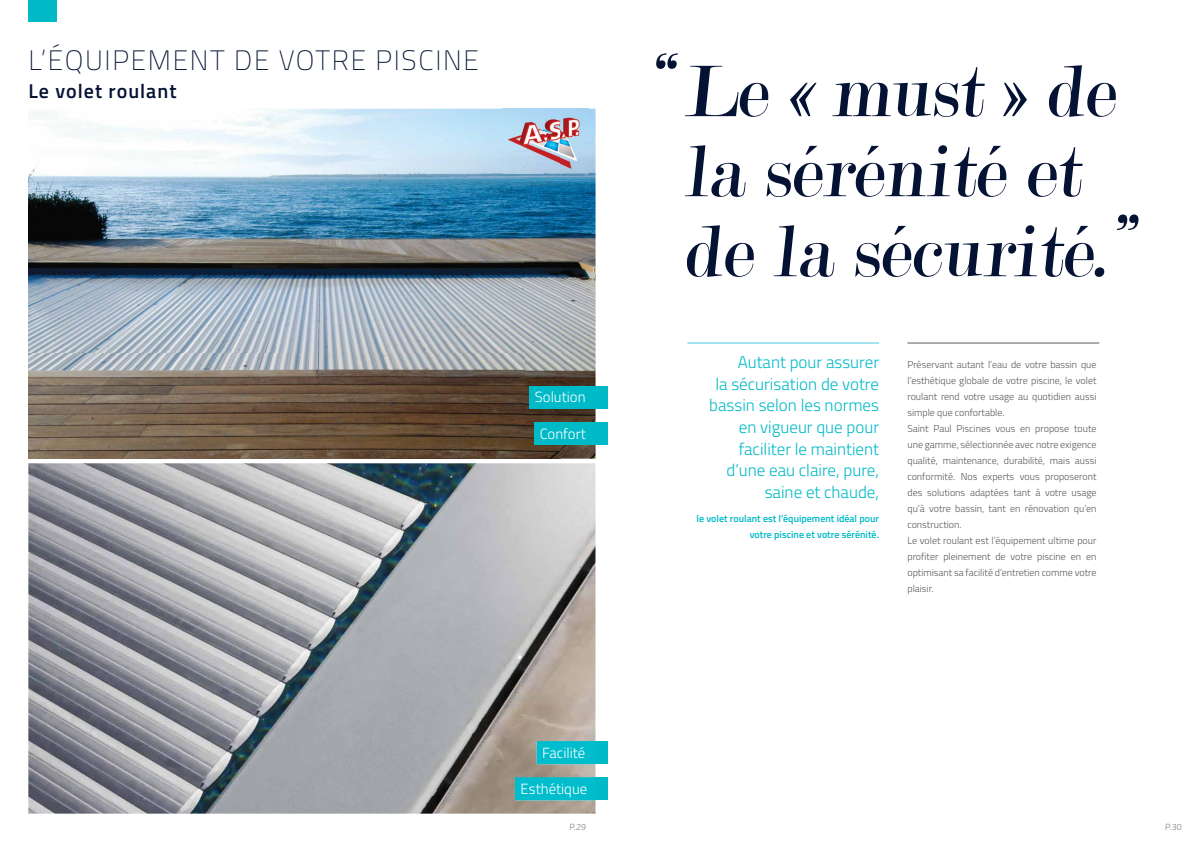
<style>
.page{position:relative;width:1191px;height:842px;background:#fff}
.page>*{position:absolute;margin:0;border:0;box-sizing:border-box;transform-origin:0 0}
.t1{font:78px/80px "Modern";color:#041334;text-align:center}
.t2{font:100 28px "Titillium Web";letter-spacing:.06em;color:#041334}
.t3{font:600 20px "Titillium Web";letter-spacing:.05em;color:#041334}
.t4{font:300 17px/21.6px "Titillium Web";color:#00bac8;text-align:right}
.t5{font:300 14.8px "Titillium Web";color:#fff}
.t6{font:300 10px/16px "Titillium Web";color:#58595b}
.t7{font:600 10px/16px "Titillium Web";color:#00bac8;text-align:right}
.t8{font:9px "Titillium Web";color:#939598}
</style>
<div class="page">
<img style="left:28px;top:741px;width:567px;height:73px">
<div style="left:515px;top:777px;width:92px;height:23px;background:#00bac8"></div>
<div style="left:536px;top:741px;width:71px;height:23px;background:#00bac8"></div>
<img style="left:28px;top:109px;width:496px;height:350px">
<img style="left:560px;top:109px;width:35px;height:350px">
<img style="left:524px;top:173px;width:36px;height:286px">
<svg style="left:28px;top:463px;width:567px;height:278px;background:#a2a4a8"></svg>
<svg style="left:515px;top:777px;width:80px;height:1px"></svg>
<div style="left:522px;top:783px;width:64px;height:14px;background:#00bdcd"></div>
<svg style="left:536px;top:741px;width:59px;height:23px"></svg>
<div style="left:543px;top:747px;width:41px;height:11px;background:#00bdcd"></div>
<div style="left:28px;top:0;width:29px;height:21px;background:#00bac8"></div>
<img style="left:502px;top:109px;width:87px;height:64px">
<hr style="left:687px;top:343px;width:192px;height:1px;background:#4dc7e4">
<hr style="left:907px;top:343px;width:192px;height:1px;background:#58595b">
<div style="left:529px;top:386px;width:78px;height:22px;background:#00bac8"></div>
<div style="left:534px;top:422px;width:73px;height:23px;background:#00bac8"></div>
<h2 class="t2" style="left:29px;top:41px;width:452px">L’ÉQUIPEMENT DE VOTRE PISCINE</h2>
<h3 class="t3" style="left:28px;top:76px;width:149px">Le volet roulant</h3>
<h3 class="t5" style="left:535px;top:386px;width:52px">Solution</h3>
<h3 class="t5" style="left:540px;top:423px;width:48px">Confort</h3>
<h1 class="t1" style="left:649px;top:52px;width:494px">“Le « must » de la sérénité et de la sécurité.”</h1>
<h3 class="t4" style="left:709px;top:351px;width:171px">Autant pour assurer<br>la sécurisation de votre bassin selon les normes en vigueur que pour faciliter le maintient d’une eau claire, pure, saine et chaude,</h3>
<p class="t7" style="left:696px;top:510px;width:184px">le volet roulant est l’équipement idéal pour votre piscine et votre sérénité.</p>
<p class="t6" style="left:907px;top:356px;width:190px">Préservant autant l’eau de votre bassin que l’esthétique globale de votre piscine, le volet roulant rend votre usage au quotidien aussi simple que confortable.<br>Saint Paul Piscines vous en propose toute une gamme, sélectionnée avec notre exigence qualité, maintenance, durabilité, mais aussi conformité. Nos experts vous proposeront des solutions adaptées tant à votre usage qu’à votre bassin, tant en rénovation qu’en construction.<br>Le volet roulant est l’équipement ultime pour profiter pleinement de votre piscine en en optimisant sa facilité d’entretien comme votre plaisir.</p>
<h3 class="t5" style="left:542px;top:742px;width:45px">Facilité</h3>
<h3 class="t5" style="left:520px;top:778px;width:68px">Esthétique</h3>
<p class="t8" style="left:569px;top:820px;width:19px">P.29</p>
<p class="t8" style="left:1165px;top:820px;width:19px">P.30</p>
</div>
